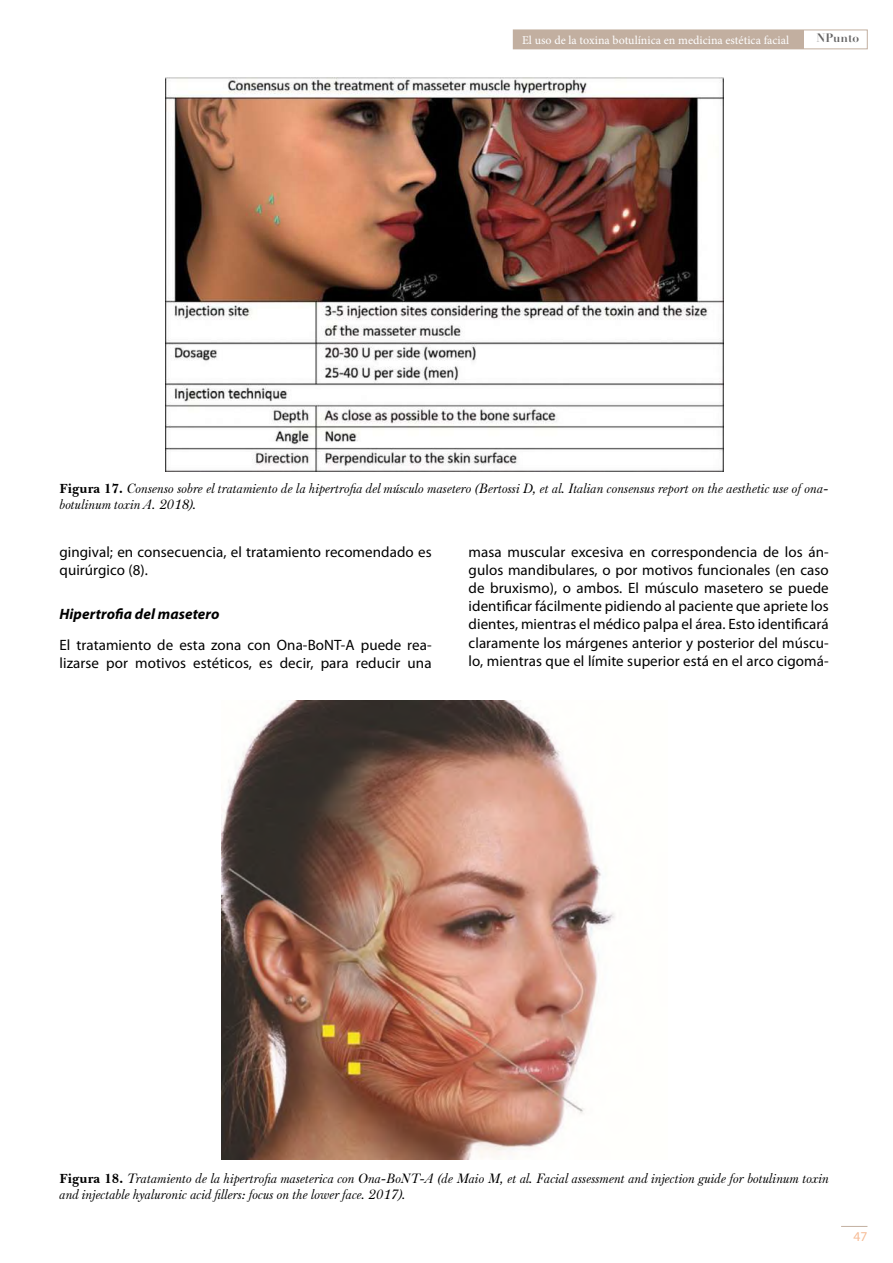
<style>
.page{position:relative;width:893px;height:1263px;background:#fff}
.page>*{position:absolute;margin:0;border:0;box-sizing:border-box;transform-origin:0 0}
.t1{font:15px/18px "Myriad Pro";letter-spacing:.005em;color:#000}
.t2{font:italic 700 15px "Myriad Pro";letter-spacing:.005em;color:#000}
.t3{font:italic 13.5px/16.2px "Baskerville F";color:#000}
.t4{font:13.5px "Myriad Pro";color:#f6bc96}
.t5{font:12px "Minion Pro";color:#fff}
.t6{font:700 12px "Didot LH";color:#646363}
.s1{font-family:"Baskerville BT";font-weight:700;font-style:normal}
</style>
<div class="page">
<svg style="left:841px;top:1226px;width:26px;height:1px"></svg>
<img style="left:221px;top:701px;width:394px;height:459px">
<img style="left:165px;top:78px;width:558px;height:393px">
<div style="left:513px;top:30px;width:354px;height:19px;border:1px solid #c2afa0"></div>
<div style="left:513px;top:30px;width:291px;height:19px;background:#c2afa0"></div>
<p class="t5" style="left:522px;top:32px;width:269px">El uso de la toxina botulínica en medicina estética facial</p>
<p class="t6" style="left:816px;top:30px;width:44px">NPunto</p>
<p class="t3" style="left:60px;top:480px;width:771px"><span class="s1">Figura 17.</span> Consenso sobre el tratamiento de la hipertrofia del músculo masetero (Bertossi D, et al. Italian consensus report on the aesthetic use of ona&shy;botulinum toxin A. 2018).</p>
<p class="t1" style="left:60px;top:543px;width:374px">gingival; en consecuencia, el tratamiento recomendado es quirúrgico (8).</p>
<p class="t2" style="left:60px;top:606px;width:162px">Hipertrofia del masetero</p>
<p class="t1" style="left:60px;top:635px;width:374px">El tratamiento de esta zona con Ona-BoNT-A puede rea&shy;lizarse por motivos estéticos, es decir, para reducir una</p>
<p class="t1" style="left:469px;top:543px;width:362px;text-align:justify">masa muscular excesiva en correspondencia de los án&shy;gulos mandibulares, o por motivos funcionales (en caso de bruxismo), o ambos. El músculo masetero se puede identificar fácilmente pidiendo al paciente que apriete los dientes, mientras el médico palpa el área. Esto identificará claramente los márgenes anterior y posterior del múscu&shy;lo, mientras que el límite superior está en el arco cigomá-</p>
<p class="t3" style="left:60px;top:1170px;width:771px"><span class="s1">Figura 18.</span> Tratamiento de la hipertrofia maseterica con Ona-BoNT-A (de Maio M, et al. Facial assessment and injection guide for botulinum toxin and injectable hyaluronic acid fillers: focus on the lower face. 2017).</p>
<p class="t4" style="left:854px;top:1228px;width:15px">47</p>
</div>
